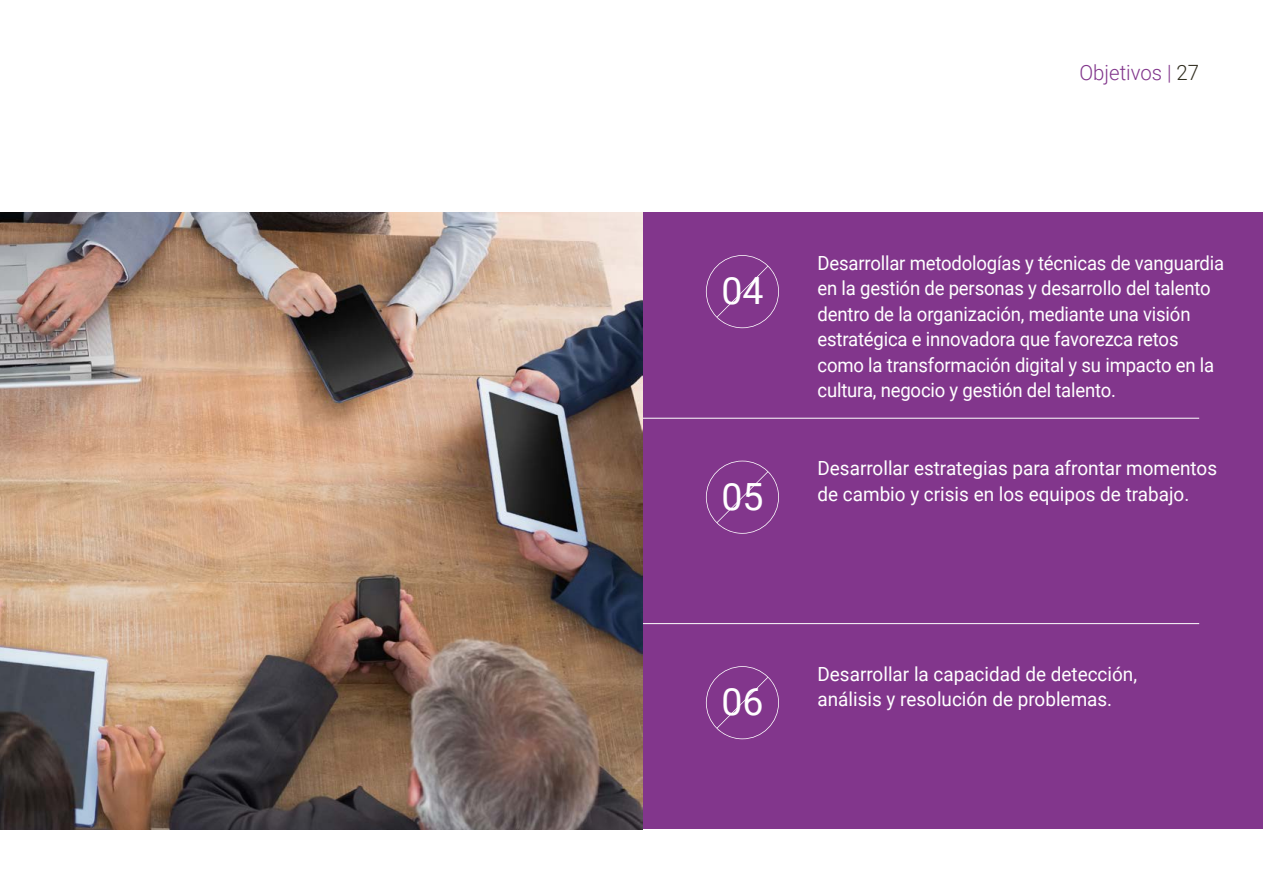
<style>
.page{position:relative;width:1263px;height:893px;background:#fff}
.page>*{position:absolute;margin:0;border:0;box-sizing:border-box;transform-origin:0 0}
.t1{font:37.5px "Roboto";color:#fff}
.t2{font:300 21px "Roboto";color:#82368c}
.t3{font:19.5px/25.5px "Roboto";letter-spacing:-.01em;color:#fff;scale:.95 1}
.t4{font:19.5px "Roboto";letter-spacing:-.01em;color:#fff}
.s1{color:#312e20}
</style>
<div class="page">
<div style="left:0;top:213px;width:1263px;height:616px;background:#82368c"></div>
<svg style="left:706px;top:461px;width:73px;height:73px"></svg>
<svg style="left:706px;top:255px;width:73px;height:73px"></svg>
<svg style="left:706px;top:666px;width:73px;height:73px"></svg>
<hr style="left:0;top:418px;width:1199px;height:1px;background:#fff">
<hr style="left:0;top:623px;width:1199px;height:1px;background:#fff">
<img style="left:0;top:213px;width:642px;height:616px">
<p class="t2" style="left:1079px;top:57px;width:121px">Objetivos | <span class="s1">27</span></p>
<h1 class="t1" style="left:721px;top:265px;width:44px">04</h1>
<p class="t3" style="left:817px;top:249px;width:430px">Desarrollar metodologías y técnicas de vanguardia en la gestión de personas y desarrollo del talento dentro de la organización, mediante una visión estratégica e innovadora que favorezca retos como la transformación digital y su impacto en la cultura, negocio y gestión del talento.</p>
<p class="t4" style="left:817px;top:455px;width:401px">Desarrollar estrategias para afrontar momentos</p>
<h1 class="t1" style="left:721px;top:470px;width:44px">05</h1>
<p class="t4" style="left:817px;top:480px;width:373px">de cambio y crisis en los equipos de trabajo.</p>
<p class="t4" style="left:817px;top:660px;width:321px">Desarrollar la capacidad de detección,</p>
<h1 class="t1" style="left:721px;top:676px;width:44px">06</h1>
<p class="t4" style="left:817px;top:686px;width:296px">análisis y resolución de problemas.</p>
</div>
